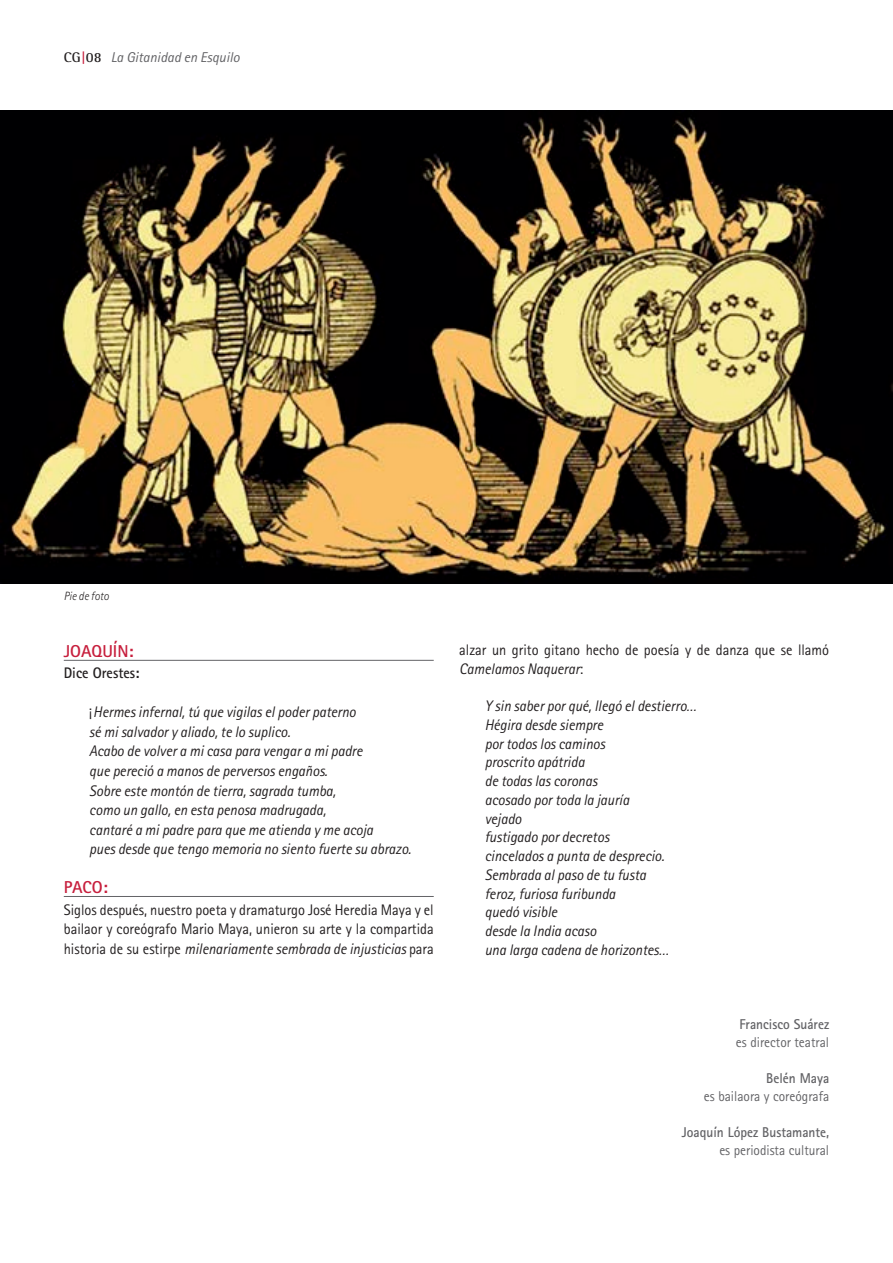
<style>
.page{position:relative;width:893px;height:1263px;background:#fff}
.page>*{position:absolute;margin:0;border:0;box-sizing:border-box;transform-origin:0 0}
.t1{font:700 17.25px "Rotis Sans Serif";color:#c71f3d}
.t2{font:italic 15.3px/18.8px "Rotis Sans Serif";color:#231f20;scale:.94 1}
.t3{font:15.3px/19.5px "Rotis Sans Serif";color:#231f20;text-align:justify;scale:.94 1}
.t4{font:700 15.3px "Rotis Sans Serif";color:#231f20;scale:.94 1}
.t5{font:14.25px "Rotis Sans Serif";color:#636366;scale:.94 1}
.t6{font:700 14.25px "Rotis Sans Serif";color:#636366;scale:.94 1}
.t7{font:italic 14.25px "Rotis Sans Serif";color:#636366}
.t8{font:italic 300 12px "Rotis Sans Serif";color:#231f20;scale:.94 1}
.s1{font-family:"Rotis Semi Serif";font-weight:700;font-style:normal;color:#231f20}
.s2{font-family:"Rotis Semi Serif";font-weight:700;font-style:normal;color:#c71f3d}
.s3{font-style:normal}
.s4{font-style:italic}
</style>
<div class="page">
<hr style="left:64px;top:660px;width:370px;height:1px;background:#636366">
<hr style="left:64px;top:896px;width:370px;height:1px;background:#636366">
<img style="left:0;top:111px;width:893px;height:472px">
<p class="t7" style="left:64px;top:49px;width:178px"><span class="s1">CG</span><span class="s2">|</span><span class="s1">08</span> La Gitanidad en Esquilo</p>
<p class="t8" style="left:64px;top:589px;width:49px">Pie de foto</p>
<p class="t1" style="left:64px;top:640px;width:71px">JOAQUÍN:</p>
<p class="t4" style="left:64px;top:664px;width:82px">Dice Orestes:</p>
<p class="t2" style="left:89px;top:703px;width:344px;line-height:19.5px"><span class="s3">¡</span>Hermes infernal, tú que vigilas el poder paterno<br>sé mi salvador y aliado, te lo suplico.<br>Acabo de volver a mi casa para vengar a mi padre<br>que pereció a manos de perversos engaños.<br>Sobre este montón de tierra, sagrada tumba,<br>como un gallo, en esta penosa madrugada,<br>cantaré a mi padre para que me atienda y me acoja<br>pues desde que tengo memoria no siento fuerte su abrazo.</p>
<p class="t1" style="left:64px;top:876px;width:46px">PACO:</p>
<p class="t3" style="left:64px;top:899px;width:395px">Siglos después, nuestro poeta y dramaturgo José Heredia Maya y el bailaor y coreógrafo Mario Maya, unieron su arte y la compartida historia de su estirpe <span class="s4">milenariamente sembrada de injusticias</span> para</p>
<p class="t3" style="left:459px;top:640px;width:395px;line-height:18.8px">alzar un grito gitano hecho de poesía y de danza que se llamó<br><span class="s4">Camelamos Naquerar</span>:</p>
<p class="t2" style="left:485px;top:697px;width:227px">Y sin saber por qué, llegó el destierro…<br>Hégira desde siempre<br>por todos los caminos<br>proscrito apátrida<br>de todas las coronas<br>acosado por toda la jauría<br>vejado<br>fustigado por decretos<br>cincelados a punta de desprecio.<br>Sembrada al paso de tu fusta<br>feroz, furiosa furibunda<br>quedó visible<br>desde la India acaso<br>una larga cadena de horizontes…</p>
<p class="t6" style="left:739px;top:1015px;width:97px">Francisco Suárez</p>
<p class="t5" style="left:736px;top:1034px;width:101px">es director teatral</p>
<p class="t6" style="left:766px;top:1069px;width:69px">Belén Maya</p>
<p class="t5" style="left:704px;top:1088px;width:135px">es bailaora y coreógrafa</p>
<p class="t6" style="left:682px;top:1123px;width:158px">Joaquín López Bustamante,</p>
<p class="t5" style="left:719px;top:1142px;width:118px">es periodista cultural</p>
</div>
